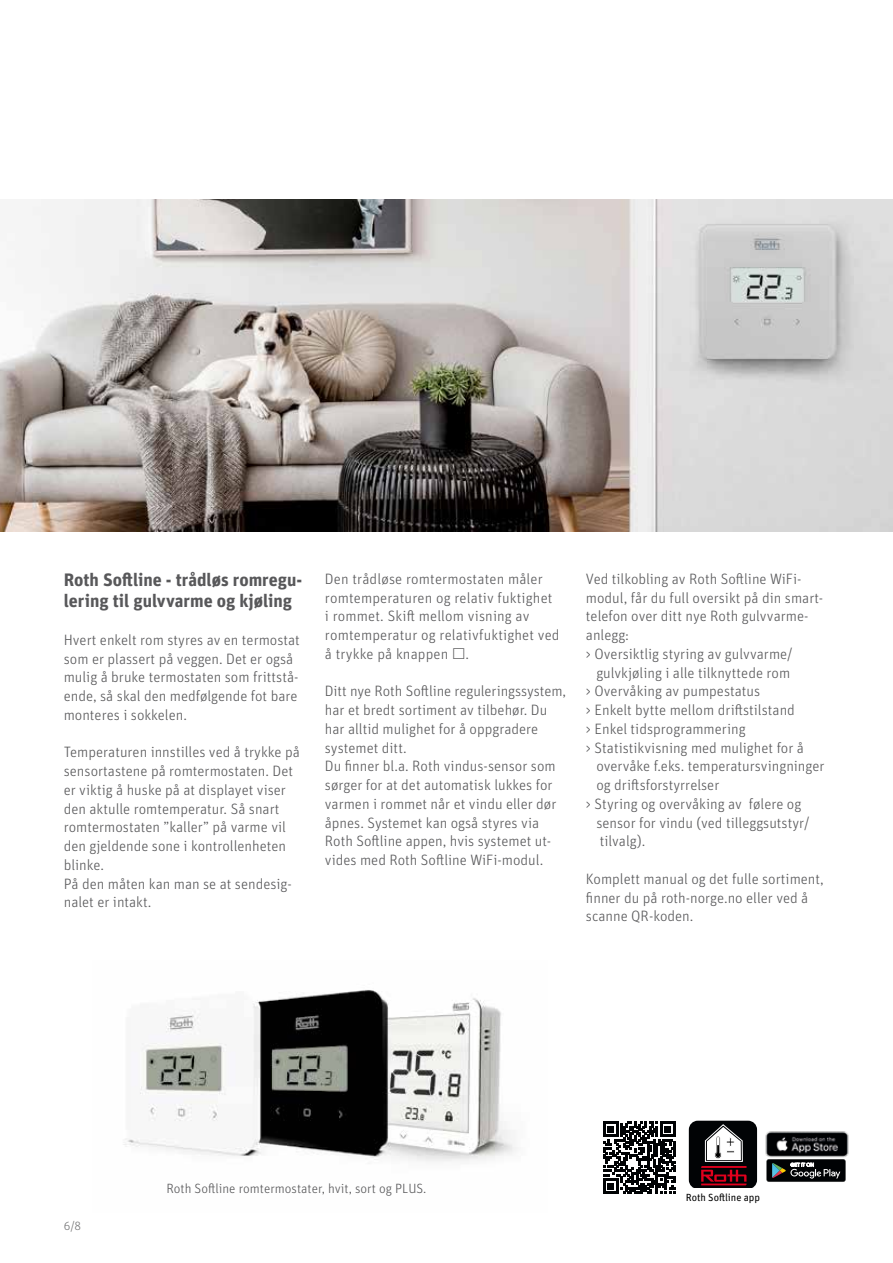
<style>
.page{position:relative;width:893px;height:1263px;background:#fff}
.page>*{position:absolute;margin:0;border:0;box-sizing:border-box;transform-origin:0 0}
.t1{font:700 18px/21px "Unit OT";color:#58585a}
.t2{font:300 15px/18.8px "Unit OT";color:#58585a}
.t3{font:300 13.35px "Unit OT";color:#58585a}
.t4{font:300 12px "Unit OT";color:#707172}
.t5{font:10.35px "Unit OT";letter-spacing:-.005em;color:#000}
</style>
<div class="page">
<img style="left:0;top:200px;width:893px;height:331px">
<img style="left:765px;top:1131px;width:84px;height:27px">
<svg style="left:766px;top:1159px;width:80px;height:23px;background:#303434"></svg>
<svg style="left:689px;top:1121px;width:68px;height:66px"></svg>
<svg style="left:603px;top:1121px;width:72px;height:73px"></svg>
<img style="left:123px;top:990px;width:394px;height:172px">
<p class="t1" style="left:64px;top:569px;width:240px">Roth Softline - trådløs romregu&shy;lering til gulvvarme og kjøling</p>
<p class="t2" style="left:64px;top:630px;width:238px">Hvert enkelt rom styres av en termostat som er plassert på veggen. Det er også mulig å bruke termostaten som frittstå&shy;ende, så skal den medfølgende fot bare monteres i sokkelen.</p>
<p class="t2" style="left:64px;top:743px;width:237px">Temperaturen innstilles ved å trykke på sensortastene på romtermostaten. Det er viktig å huske på at displayet viser den aktulle romtemperatur. Så snart romtermostaten ”kaller” på varme vil den gjeldende sone i kontrollenheten blinke.<br>På den måten kan man se at sendesig&shy;nalet er intakt.</p>
<p class="t2" style="left:325px;top:569px;width:236px">Den trådløse romtermostaten måler romtemperaturen og relativ fuktighet i rommet. Skift mellom visning av romtemperatur og relativfuktighet ved å trykke på knappen .</p>
<p class="t2" style="left:325px;top:682px;width:243px">Ditt nye Roth Softline reguleringssystem, har et bredt sortiment av tilbehør. Du har alltid mulighet for å oppgradere systemet ditt.<br>Du finner bl.a. Roth vindus-sensor som sørger for at det automatisk lukkes for varmen i rommet når et vindu eller dør åpnes. Systemet kan også styres via Roth Softline appen, hvis systemet ut&shy;vides med Roth Softline WiFi-modul.</p>
<p class="t2" style="left:586px;top:569px;width:217px">Ved tilkobling av Roth Softline WiFi-</p>
<p class="t2" style="left:586px;top:588px;width:239px">modul, får du full oversikt på din smart-</p>
<p class="t2" style="left:586px;top:607px;width:224px">telefon over ditt nye Roth gulvvarme-</p>
<p class="t2" style="left:586px;top:626px;width:45px">anlegg:</p>
<p class="t2" style="left:586px;top:644px;width:208px">&gt; Oversiktlig styring av gulvvarme/</p>
<p class="t2" style="left:596px;top:663px;width:195px">gulvkjøling i alle tilknyttede rom</p>
<p class="t2" style="left:586px;top:682px;width:176px">&gt; Overvåking av pumpestatus</p>
<p class="t2" style="left:586px;top:701px;width:210px">&gt; Enkelt bytte mellom driftstilstand</p>
<p class="t2" style="left:586px;top:719px;width:161px">&gt; Enkel tidsprogrammering</p>
<p class="t2" style="left:586px;top:738px;width:219px">&gt; Statistikvisning med mulighet for å</p>
<p class="t2" style="left:596px;top:757px;width:230px">overvåke f.eks. temperatursvingninger</p>
<p class="t2" style="left:596px;top:776px;width:125px">og driftsforstyrrelser</p>
<p class="t2" style="left:586px;top:794px;width:217px">&gt; Styring og overvåking av følere og</p>
<p class="t2" style="left:596px;top:813px;width:215px">sensor for vindu (ved tilleggsutstyr/</p>
<p class="t2" style="left:600px;top:832px;width:47px">tilvalg).</p>
<p class="t2" style="left:586px;top:869px;width:239px">Komplett manual og det fulle sortiment, finner du på roth-norge.no eller ved å scanne QR-koden.</p>
<p class="t4" style="left:64px;top:1219px;width:19px">6/8</p>
<p class="t3" style="left:166px;top:1180px;width:262px">Roth Softline romtermostater, hvit, sort og PLUS.</p>
<p class="t5" style="left:686px;top:1191px;width:76px">Roth Softline app</p>
</div>
